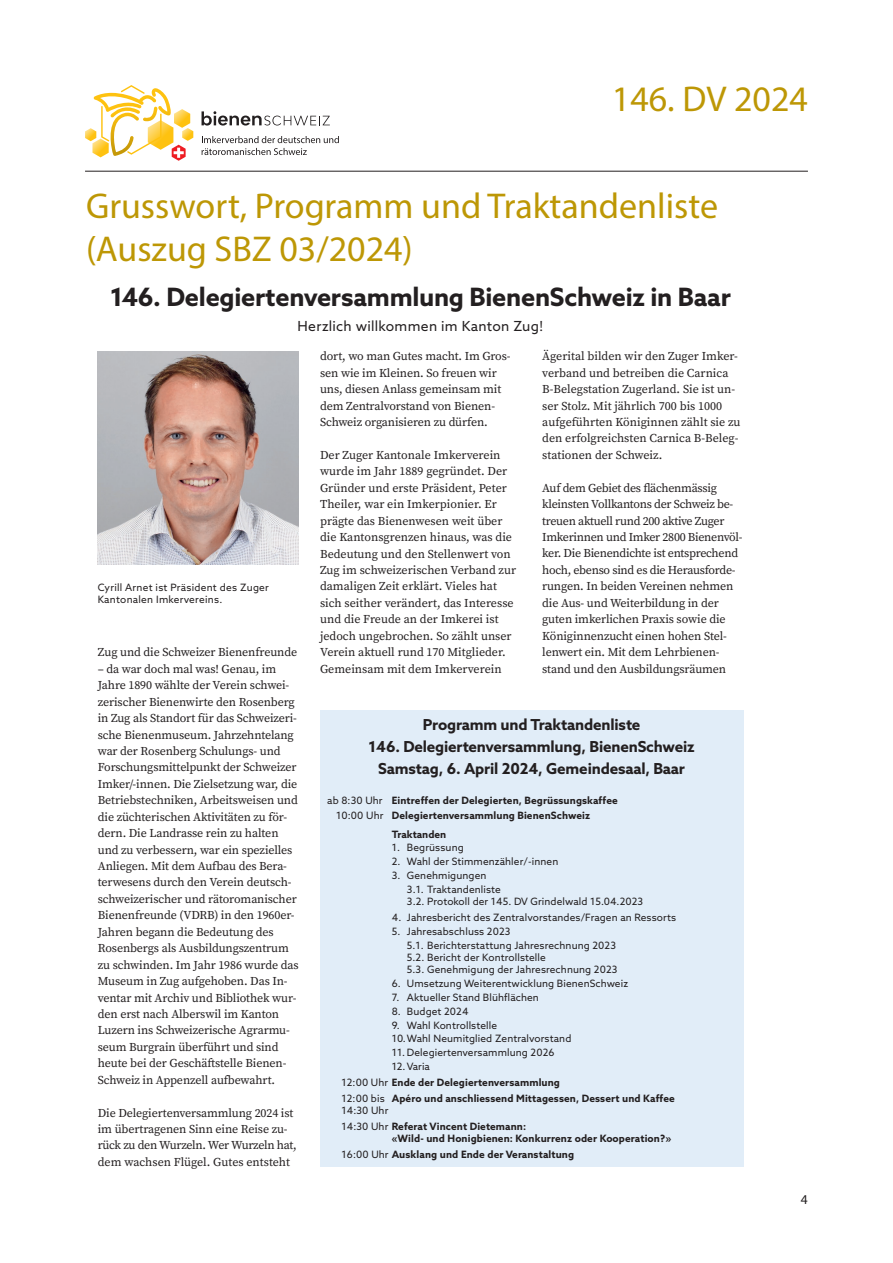
<style>
.page{position:relative;width:893px;height:1263px;background:#fff}
.page>*{position:absolute;margin:0;border:0;box-sizing:border-box;transform-origin:0 0}
.Titel_gross{font:36px/43.2px "Myriad Pro";color:#bd9705}
.t1{font:700 25.35px "Azo Sans";letter-spacing:-.01em;color:#231f20}
.t2{font:700 15.15px/21.8px "Azo Sans";letter-spacing:-.01em;color:#231f20;text-align:center}
.t3{font:13.95px "Azo Sans";letter-spacing:.02em;color:#231f20}
.Myriad_Schrift{font:13.5px "Myriad Pro";color:#231f20}
.t4{font:12px/16.5px "Source Serif Pro";letter-spacing:-.01em;color:#231f20}
.t5{font:10.05px/14px "Azo Sans";letter-spacing:.01em;color:#231f20}
.t6{font:700 10.05px/15.8px "Azo Sans";letter-spacing:.01em;color:#231f20}
.s1{font-weight:400}
</style>
<div class="page">
<svg style="left:85px;top:85px;width:108px;height:76px"></svg>
<svg style="left:202px;top:136px;width:137px;height:19px"></svg>
<svg style="left:202px;top:111px;width:128px;height:15px"></svg>
<img style="left:98px;top:352px;width:201px;height:212px">
<div style="left:320px;top:710px;width:423px;height:456px;background:#e1edf8"></div>
<hr style="left:85px;top:171px;width:723px;height:1px;background:#231f20">
<p class="Titel_gross" style="left:612px;top:77px;width:198px">146. DV 2024</p>
<p class="Titel_gross" style="left:86px;top:184px;width:633px">Grusswort, Programm und Traktandenliste (Auszug SBZ 03/2024)</p>
<p class="t1" style="left:110px;top:280px;width:622px">146. Delegiertenversammlung BienenSchweiz in Baar</p>
<p class="t3" style="left:298px;top:316px;width:247px">Herzlich willkommen im Kanton Zug!</p>
<p class="t5" style="left:98px;top:581px;width:173px;line-height:12.6px">Cyrill Arnet ist Präsident des Zuger<br>Kantonalen Imkervereins.</p>
<p class="t4" style="left:98px;top:644px;width:201px">Zug und die Schweizer Bienenfreunde</p>
<p class="t4" style="left:98px;top:660px;width:202px">– da war doch mal was! Genau, im Jahre 1890 wählte der Verein schwei&shy;zerischer Bienenwirte den Rosenberg in Zug als Standort für das Schweizeri&shy;sche Bienenmuseum. Jahrzehntelang war der Rosenberg Schulungs- und Forschungsmittelpunkt der Schweizer Imker/-innen. Die Zielsetzung war, die Betriebstechniken, Arbeitsweisen und die züchterischen Aktivitäten zu för&shy;dern. Die Landrasse rein zu halten und zu verbessern, war ein spezielles Anliegen. Mit dem Aufbau des Bera&shy;terwesens durch den Verein deutsch&shy;schweizerischer und rätoromanischer Bienenfreunde (VDRB) in den 1960er-Jahren begann die Bedeutung des Rosenbergs als Ausbildungszentrum zu schwinden. Im Jahr 1986 wurde das Museum in Zug aufgehoben. Das In&shy;ventar mit Archiv und Bibliothek wur&shy;den erst nach Alberswil im Kanton Luzern ins Schweizerische Agrarmu&shy;seum Burgrain überführt und sind heute bei der Geschäftstelle Bienen-Schweiz in Appenzell aufbewahrt.</p>
<p class="t4" style="left:98px;top:1104px;width:200px">Die Delegiertenversammlung 2024 ist im übertragenen Sinn eine Reise zu&shy;rück zu den Wurzeln. Wer Wurzeln hat, dem wachsen Flügel. Gutes entsteht</p>
<p class="t4" style="left:320px;top:348px;width:192px">dort, wo man Gutes macht. Im Gros&shy;sen wie im Kleinen. So freuen wir uns, diesen Anlass gemeinsam mit dem Zentralvorstand von Bienen-<br>Schweiz organisieren zu dürfen.</p>
<p class="t4" style="left:320px;top:447px;width:198px">Der Zuger Kantonale Imkerverein wurde im Jahr 1889 gegründet. Der Gründer und erste Präsident, Peter Theiler, war ein Imkerpionier. Er prägte das Bienenwesen weit über die Kantonsgrenzen hinaus, was die Bedeutung und den Stellenwert von Zug im schweizerischen Verband zur damaligen Zeit erklärt. Vieles hat sich seither verändert, das Interesse und die Freude an der Imkerei ist jedoch ungebrochen. So zählt unser Verein aktuell rund 170 Mitglieder.<br>Gemeinsam mit dem Imkerverein</p>
<p class="t4" style="left:542px;top:348px;width:200px">Ägerital bilden wir den Zuger Imker&shy;verband und betreiben die Carnica B-Belegstation Zugerland. Sie ist un&shy;ser Stolz. Mit jährlich 700 bis 1000 aufgeführten Königinnen zählt sie zu den erfolgreichsten Carnica B-Beleg&shy;stationen der Schweiz.</p>
<p class="t4" style="left:542px;top:479px;width:202px">Auf dem Gebiet des flächenmässig kleinsten Vollkantons der Schweiz be&shy;treuen aktuell rund 200 aktive Zuger Imkerinnen und Imker 2800 Bienenvöl&shy;ker. Die Bienendichte ist entsprechend hoch, ebenso sind es die Herausforde&shy;rungen. In beiden Vereinen nehmen die Aus- und Weiterbildung in der guten imkerlichen Praxis sowie die Königinnenzucht einen hohen Stel&shy;lenwert ein. Mit dem Lehrbienen&shy;stand und den Ausbildungsräumen</p>
<p class="t2" style="left:369px;top:714px;width:328px">Programm und Traktandenliste<br>146. Delegiertenversammlung, BienenSchweiz<br>Samstag, 6. April 2024, Gemeindesaal, Baar</p>
<p class="t6" style="left:336px;top:792px;width:283px;text-indent:-9px"><span class="s1">ab 8:30 Uhr</span> Eintreffen der Delegierten, Begrüssungskaffee<br><span class="s1">10:00 Uhr</span> Delegiertenversammlung BienenSchweiz</p>
<p class="t6" style="left:392px;top:826px;width:56px">Traktanden</p>
<p class="t5" style="left:392px;top:840px;width:73px">1. Begrüssung</p>
<p class="t5" style="left:392px;top:854px;width:168px">2. Wahl der Stimmenzähler/-innen</p>
<p class="t5" style="left:407px;top:868px;width:95px;text-indent:-15px">3. Genehmigungen<br>3.1. Traktandenliste</p>
<p class="t5" style="left:407px;top:894px;width:238px">3.2. Protokoll der 145. DV Grindelwald 15.04.2023</p>
<p class="t5" style="left:392px;top:910px;width:286px">4. Jahresbericht des Zentralvorstandes/Fragen an Ressorts</p>
<p class="t5" style="left:407px;top:924px;width:211px;text-indent:-15px">5. Jahresabschluss 2023<br>5.1. Berichterstattung Jahresrechnung 2023</p>
<p class="t5" style="left:407px;top:951px;width:212px;line-height:12.1px">5.2. Bericht der Kontrollstelle<br>5.3. Genehmigung der Jahresrechnung 2023</p>
<p class="t5" style="left:392px;top:976px;width:238px">6. Umsetzung Weiterentwicklung BienenSchweiz</p>
<p class="t5" style="left:392px;top:990px;width:149px">7. Aktueller Stand Blühflächen</p>
<p class="t5" style="left:392px;top:1004px;width:78px">8. Budget 2024</p>
<p class="t5" style="left:392px;top:1018px;width:181px">9. Wahl Kontrollstelle<br>10.Wahl Neumitglied Zentralvorstand</p>
<p class="t5" style="left:392px;top:1046px;width:164px">11. Delegiertenversammlung 2026<br>12.Varia</p>
<p class="t6" style="left:342px;top:1074px;width:335px"><span class="s1">12:00 Uhr</span> Ende der Delegiertenversammlung<br><span class="s1">12:00 bis</span> Apéro und anschliessend Mittagessen, Dessert und Kaffee</p>
<p class="t6" style="left:342px;top:1102px;width:186px"><span class="s1">14:30 Uhr<br>14:30 Uhr</span> Referat Vincent Dietemann:</p>
<p class="t6" style="left:342px;top:1130px;width:331px;text-indent:50px">«Wild- und Honigbienen: Konkurrenz oder Kooperation?»<br><span class="s1">16:00 Uhr</span> Ausklang und Ende der Veranstaltung</p>
<p class="Myriad_Schrift" style="left:801px;top:1191px;width:8px">4</p>
</div>
